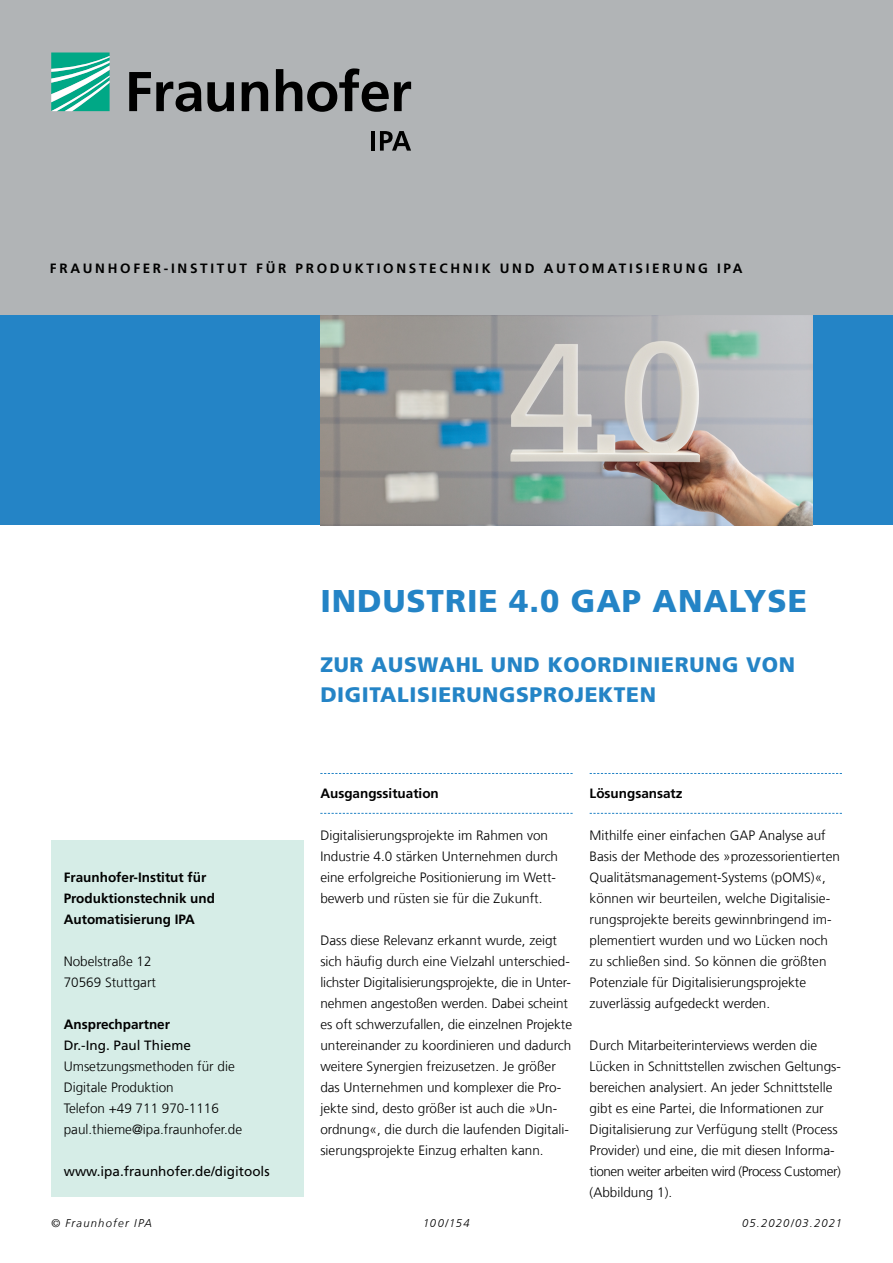
<style>
.page{position:relative;width:893px;height:1263px;background:#fff}
.page>*{position:absolute;margin:0;border:0;box-sizing:border-box;transform-origin:0 0}
._02_Standardüberschr{font:900 31.5px "Frutiger LT Com";letter-spacing:.03em;color:#2484c6}
._03_Standardüberschr{font:900 21px "Frutiger LT Com";letter-spacing:.03em;color:#2484c6}
._06_Fließtext_45{font:300 13.5px/21px "Frutiger LT Com";color:#000}
._07_Zwischenüberschr{font:700 13.5px "Frutiger LT Com";color:#000}
._10_Institutsname{font:700 13.5px "Frutiger LT Com";letter-spacing:.2em;color:#000}
._06_Fließtext_45-2{font:13.5px "Frutiger LT Com";color:#000}
._15_____PB-Nr____Ers{font:italic 300 11.25px "Frutiger LT Com";letter-spacing:.105em;color:#000}
</style>
<div class="page">
<div style="left:0;top:315px;width:893px;height:210px;background:#2484c6"></div>
<img style="left:320px;top:315px;width:492px;height:210px">
<div style="left:0;top:0;width:893px;height:315px;background:#b1b4b6"></div>
<svg style="left:51px;top:53px;width:59px;height:58px;background:#4cbfa8"></svg>
<svg style="left:129px;top:68px;width:282px;height:44px"></svg>
<hr style="left:371px;top:131px;width:4px;height:20px;background:#000">
<svg style="left:380px;top:131px;width:31px;height:20px"></svg>
<svg style="left:320px;top:773px;width:253px;height:1px"></svg>
<svg style="left:320px;top:813px;width:253px;height:1px"></svg>
<svg style="left:590px;top:773px;width:252px;height:1px"></svg>
<svg style="left:590px;top:813px;width:252px;height:1px"></svg>
<div style="left:51px;top:840px;width:252px;height:357px;background:#d6ede7"></div>
<p class="_10_Institutsname" style="left:50px;top:260px;width:694px">FRAUNHOFER-INSTITUT FÜR PRODUKTIONSTECHNIK UND AUTOMATISIERUNG IPA</p>
<p class="_02_Standardüberschr" style="left:320px;top:582px;width:488px">INDUSTRIE 4.0 GAP ANALYSE</p>
<p class="_03_Standardüberschr" style="left:320px;top:652px;width:476px">ZUR AUSWAHL UND KOORDINIERUNG VON</p>
<p class="_03_Standardüberschr" style="left:320px;top:682px;width:337px">DIGITALISIERUNGSPROJEKTEN</p>
<p class="_07_Zwischenüberschr" style="left:320px;top:785px;width:120px">Ausgangssituation</p>
<p class="_06_Fließtext_45" style="left:320px;top:825px;width:239px">Digitalisierungsprojekte im Rahmen von Industrie 4.0 stärken Unternehmen durch eine erfolgreiche Positionierung im Wett&shy;bewerb und rüsten sie für die Zukunft.</p>
<p class="_06_Fließtext_45" style="left:320px;top:930px;width:253px">Dass diese Relevanz erkannt wurde, zeigt sich häufig durch eine Vielzahl unterschied&shy;lichster Digitalisierungsprojekte, die in Unter&shy;nehmen angestoßen werden. Dabei scheint es oft schwerzufallen, die einzelnen Projekte untereinander zu koordinieren und dadurch weitere Synergien freizusetzen. Je größer das Unternehmen und komplexer die Pro&shy;jekte sind, desto größer ist auch die »Un&shy;ordnung«, die durch die laufenden Digitali&shy;sierungsprojekte Einzug erhalten kann.</p>
<p class="_07_Zwischenüberschr" style="left:590px;top:785px;width:94px">Lösungsansatz</p>
<p class="_06_Fließtext_45" style="left:590px;top:825px;width:252px">Mithilfe einer einfachen GAP Analyse auf Basis der Methode des »prozessorientierten Qualitätsmanagement-Systems (pOMS)«, können wir beurteilen, welche Digitalisie&shy;rungsprojekte bereits gewinnbringend im&shy;plementiert wurden und wo Lücken noch zu schließen sind. So können die größten Potenziale für Digitalisierungsprojekte zuverlässig aufgedeckt werden.</p>
<p class="_06_Fließtext_45" style="left:590px;top:1035px;width:253px">Durch Mitarbeiterinterviews werden die Lücken in Schnittstellen zwischen Geltungs&shy;bereichen analysiert. An jeder Schnittstelle gibt es eine Partei, die Informationen zur Digitalisierung zur Verfügung stellt (Process Provider) und eine, die mit diesen Informa&shy;tionen weiter arbeiten wird (Process Customer) (Abbildung 1).</p>
<p class="_07_Zwischenüberschr" style="left:64px;top:869px;width:144px">Fraunhofer-Institut für</p>
<p class="_07_Zwischenüberschr" style="left:64px;top:890px;width:153px">Produktionstechnik und</p>
<p class="_07_Zwischenüberschr" style="left:64px;top:911px;width:133px">Automatisierung IPA</p>
<p class="_06_Fließtext_45" style="left:64px;top:951px;width:89px">Nobelstraße 12</p>
<p class="_06_Fließtext_45" style="left:64px;top:972px;width:94px">70569 Stuttgart</p>
<p class="_07_Zwischenüberschr" style="left:64px;top:1016px;width:108px">Ansprechpartner</p>
<p class="_06_Fließtext_45-2" style="left:64px;top:1037px;width:129px">Dr.-Ing. Paul Thieme</p>
<p class="_06_Fließtext_45" style="left:64px;top:1056px;width:173px">Umsetzungsmethoden für die<br>Digitale Produktion</p>
<p class="_06_Fließtext_45" style="left:64px;top:1098px;width:157px">Telefon +49 711 970-1116</p>
<p class="_06_Fließtext_45" style="left:64px;top:1119px;width:180px">paul.thieme@ipa.fraunhofer.de</p>
<p class="_06_Fließtext_45-2" style="left:64px;top:1163px;width:207px">www.ipa.fraunhofer.de/digitools</p>
<p class="_15_____PB-Nr____Ers" style="left:51px;top:1216px;width:103px">© Fraunhofer IPA</p>
<p class="_15_____PB-Nr____Ers" style="left:423px;top:1216px;width:48px">100/154</p>
<p class="_15_____PB-Nr____Ers" style="left:742px;top:1216px;width:101px">05.2020/03.2021</p>
</div>
